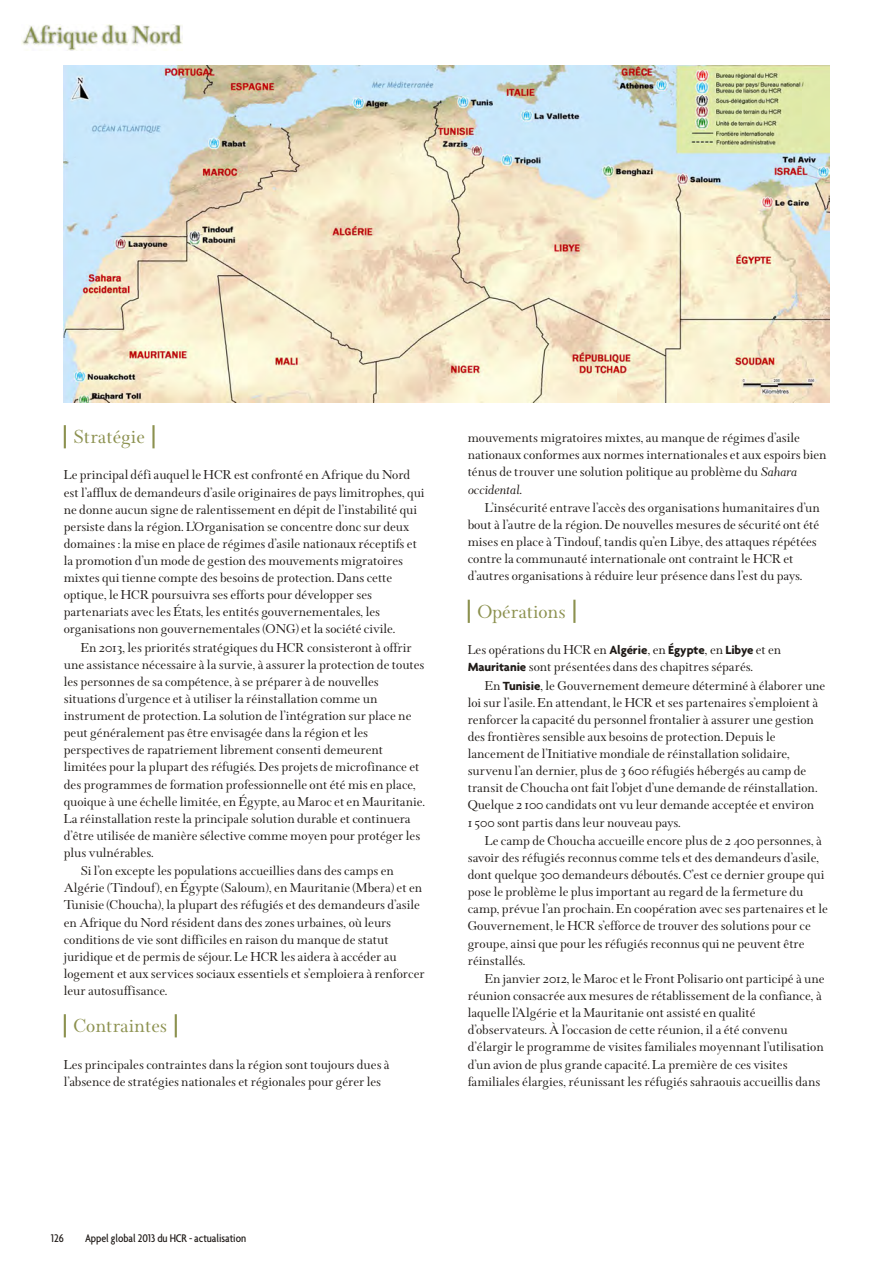
<style>
.page{position:relative;width:894px;height:1263px;background:#fff}
.page>*{position:absolute;margin:0;border:0;box-sizing:border-box;transform-origin:0 0}
.t1{font:21px "Wessex";letter-spacing:-.005em;color:#8c914f}
.t2{font:14.25px/17.1px "Wessex";letter-spacing:-.005em;color:#1f1a17}
.t3{font:500 condensed 12px "Agenda";letter-spacing:-.005em;color:#1f1a17}
.s1{font-style:italic}
.s2{font-family:"Agenda";font-weight:700;font-size:12.75px}
</style>
<div class="page">
<hr style="left:64px;top:425px;width:2px;height:23px;background:#8c914f">
<hr style="left:152px;top:425px;width:3px;height:23px;background:#8c914f">
<hr style="left:64px;top:1014px;width:2px;height:23px;background:#8c914f">
<hr style="left:175px;top:1014px;width:2px;height:23px;background:#8c914f">
<hr style="left:468px;top:600px;width:2px;height:23px;background:#8c914f">
<hr style="left:573px;top:600px;width:3px;height:23px;background:#8c914f">
<img style="left:64px;top:65px;width:765px;height:338px">
<img style="left:21px;top:25px;width:162px;height:25px">
<h1 class="t1" style="left:74px;top:427px;width:73px">Stratégie</h1>
<p class="t2" style="left:64px;top:467px;width:362px">Le principal défi auquel le HCR est confronté en Afrique du Nord est l’afflux de demandeurs d’asile originaires de pays limitrophes, qui ne donne aucun signe de ralentissement en dépit de l’instabilité qui persiste dans la région. L’Organisation se concentre donc sur deux domaines : la mise en place de régimes d’asile nationaux réceptifs et la promotion d’un mode de gestion des mouvements migratoires mixtes qui tienne compte des besoins de protection. Dans cette optique, le HCR poursuivra ses efforts pour développer ses partenariats avec les États, les entités gouvernementales, les organisations non gouvernementales (ONG) et la société civile.</p>
<p class="t2" style="left:81px;top:640px;width:333px">En 2013, les priorités stratégiques du HCR consisteront à offrir</p>
<p class="t2" style="left:64px;top:657px;width:362px">une assistance nécessaire à la survie, à assurer la protection de toutes</p>
<p class="t2" style="left:64px;top:674px;width:317px">les personnes de sa compétence, à se préparer à de nouvelles</p>
<p class="t2" style="left:64px;top:691px;width:315px">situations d’urgence et à utiliser la réinstallation comme un</p>
<p class="t2" style="left:64px;top:708px;width:349px">instrument de protection. La solution de l’intégration sur place ne</p>
<p class="t2" style="left:64px;top:725px;width:306px">peut généralement pas être envisagée dans la région et les</p>
<p class="t2" style="left:64px;top:742px;width:321px">perspectives de rapatriement librement consenti demeurent</p>
<p class="t2" style="left:64px;top:759px;width:357px">limitées pour la plupart des réfugiés. Des projets de microfinance et</p>
<p class="t2" style="left:64px;top:776px;width:354px">des programmes de formation professionnelle ont été mis en place,</p>
<p class="t2" style="left:64px;top:794px;width:363px">quoique à une échelle limitée, en Égypte, au Maroc et en Mauritanie.</p>
<p class="t2" style="left:64px;top:811px;width:349px">La réinstallation reste la principale solution durable et continuera</p>
<p class="t2" style="left:64px;top:828px;width:358px">d’être utilisée de manière sélective comme moyen pour protéger les</p>
<p class="t2" style="left:64px;top:845px;width:92px">plus vulnérables.</p>
<p class="t2" style="left:81px;top:863px;width:315px">Si l’on excepte les populations accueillies dans des camps en</p>
<p class="t2" style="left:64px;top:880px;width:360px">Algérie (Tindouf), en Égypte (Saloum), en Mauritanie (Mbera) et en</p>
<p class="t2" style="left:64px;top:897px;width:358px">Tunisie (Choucha), la plupart des réfugiés et des demandeurs d’asile</p>
<p class="t2" style="left:64px;top:914px;width:329px">en Afrique du Nord résident dans des zones urbaines, où leurs</p>
<p class="t2" style="left:64px;top:932px;width:327px">conditions de vie sont difficiles en raison du manque de statut</p>
<p class="t2" style="left:64px;top:949px;width:335px">juridique et de permis de séjour. Le HCR les aidera à accéder au</p>
<p class="t2" style="left:64px;top:966px;width:363px">logement et aux services sociaux essentiels et s’emploiera à renforcer</p>
<p class="t2" style="left:64px;top:983px;width:105px">leur autosuffisance.</p>
<h1 class="t1" style="left:74px;top:1016px;width:95px">Contraintes</h1>
<p class="t2" style="left:64px;top:1056px;width:328px">Les principales contraintes dans la région sont toujours dues à l’absence de stratégies nationales et régionales pour gérer les</p>
<p class="t2" style="left:468px;top:430px;width:360px">mouvements migratoires mixtes, au manque de régimes d’asile nationaux conformes aux normes internationales et aux espoirs bien ténus de trouver une solution politique au problème du <span class="s1">Sahara occidental</span>.</p>
<p class="t2" style="left:468px;top:500px;width:354px;text-indent:17px">L’insécurité entrave l’accès des organisations humanitaires d’un bout à l’autre de la région. De nouvelles mesures de sécurité ont été mises en place à Tindouf, tandis qu’en Libye, des attaques répétées contre la communauté internationale ont contraint le HCR et d’autres organisations à réduire leur présence dans l’est du pays.</p>
<h1 class="t1" style="left:477px;top:602px;width:90px">Opérations</h1>
<p class="t2" style="left:468px;top:642px;width:315px">Les opérations du HCR en <span class="s2">Algérie</span>, en <span class="s2">Égypte</span>, en <span class="s2">Libye</span> et en<br><span class="s2">Mauritanie</span> sont présentées dans des chapitres séparés.</p>
<p class="t2" style="left:468px;top:678px;width:359px;text-indent:17px">En <span class="s2">Tunisie</span>, le Gouvernement demeure déterminé à élaborer une loi sur l’asile. En attendant, le HCR et ses partenaires s’emploient à renforcer la capacité du personnel frontalier à assurer une gestion des frontières sensible aux besoins de protection. Depuis le lancement de l’Initiative mondiale de réinstallation solidaire, survenu l’an dernier, plus de 3 600 réfugiés hébergés au camp de transit de Choucha ont fait l’objet d’une demande de réinstallation.<br>Quelque 2 100 candidats ont vu leur demande acceptée et environ<br>1 500 sont partis dans leur nouveau pays.</p>
<p class="t2" style="left:468px;top:833px;width:362px;text-indent:17px">Le camp de Choucha accueille encore plus de 2 400 personnes, à savoir des réfugiés reconnus comme tels et des demandeurs d’asile, dont quelque 300 demandeurs déboutés. C’est ce dernier groupe qui pose le problème le plus important au regard de la fermeture du camp, prévue l’an prochain. En coopération avec ses partenaires et le Gouvernement, le HCR s’efforce de trouver des solutions pour ce groupe, ainsi que pour les réfugiés reconnus qui ne peuvent être réinstallés.</p>
<p class="t2" style="left:468px;top:971px;width:359px;text-indent:17px">En janvier 2012, le Maroc et le Front Polisario ont participé à une réunion consacrée aux mesures de rétablissement de la confiance, à laquelle l’Algérie et la Mauritanie ont assisté en qualité d’observateurs. À l’occasion de cette réunion, il a été convenu d’élargir le programme de visites familiales moyennant l’utilisation d’un avion de plus grande capacité. La première de ces visites familiales élargies, réunissant les réfugiés sahraouis accueillis dans</p>
<p class="t3" style="left:51px;top:1232px;width:15px">126</p>
<p class="t3" style="left:85px;top:1232px;width:163px">Appel global 2013 du HCR - actualisation</p>
</div>
